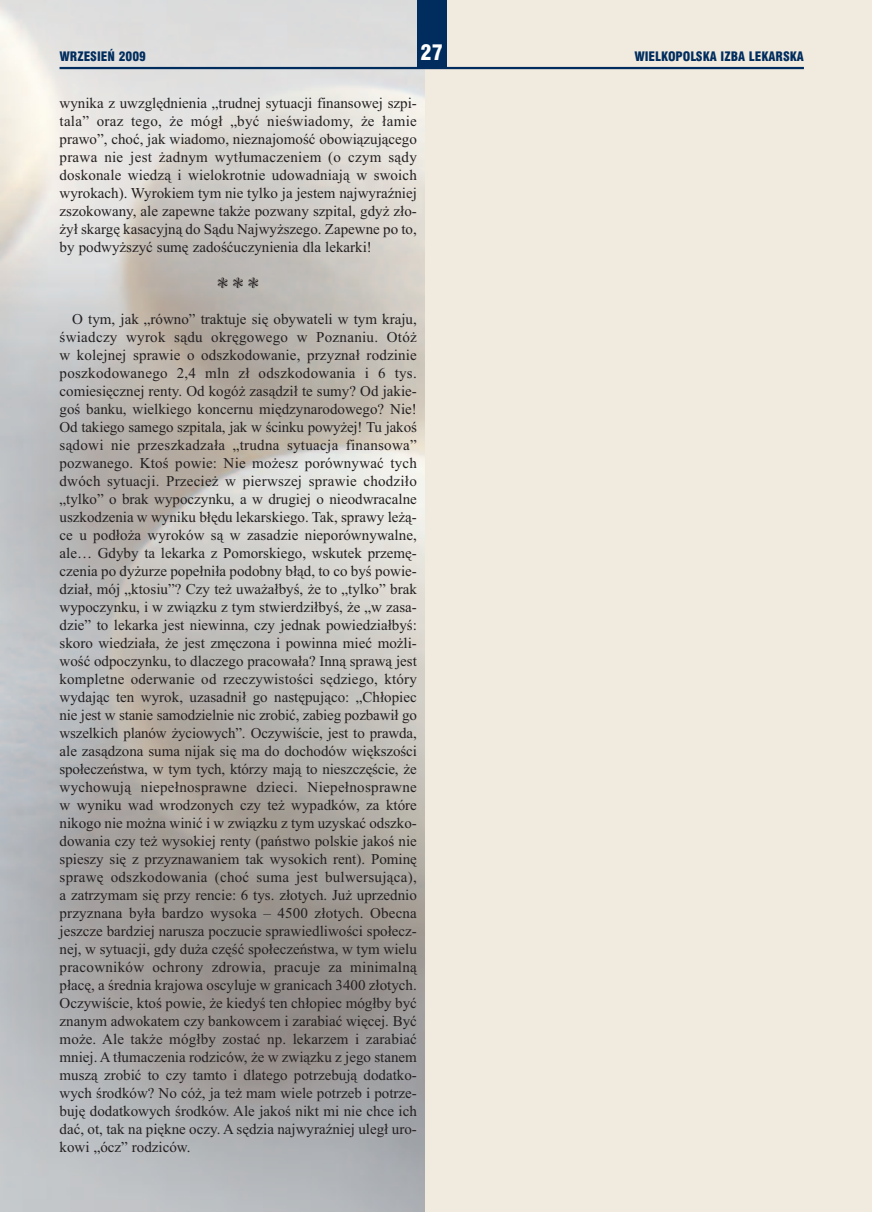
<style>
.page{position:relative;width:872px;height:1212px;background:#fff}
.page>*{position:absolute;margin:0;border:0;box-sizing:border-box;transform-origin:0 0}
.t1{font:21px "Swis 721 Blk Cn EU";color:#fff}
.t2{font:15px/18px "Times New Roman";color:#231f20;text-align:justify}
.t3{font:12.75px "Swis 721 Blk Cn EU";color:#002d5e}
</style>
<div class="page">
<div style="left:425px;top:0;width:447px;height:1212px;background:#f1eade"></div>
<hr style="left:60px;top:67px;width:744px;height:2px;background:#002d5e">
<div style="left:417px;top:0;width:29px;height:68px;background:#002d5e"></div>
<svg style="left:218px;top:277px;width:9px;height:11px"></svg>
<svg style="left:233px;top:277px;width:10px;height:11px"></svg>
<svg style="left:249px;top:277px;width:9px;height:11px"></svg>
<p class="t3" style="left:60px;top:48px;width:88px">WRZESIEŃ 2009</p>
<h1 class="t1" style="left:420px;top:40px;width:24px">27</h1>
<p class="t3" style="left:634px;top:48px;width:171px">WIELKOPOLSKA IZBA LEKARSKA</p>
<p class="t2" style="left:60px;top:94px;width:359px">wynika z uwzględnienia „trudnej sytuacji finansowej szpi&shy;tala” oraz tego, że mógł „być nieświadomy, że łamie prawo”, choć, jak wiadomo, nieznajomość obowiązującego prawa nie jest żadnym wytłumaczeniem (o czym sądy doskonale wiedzą i wielokrotnie udowadniają w swoich wyrokach). Wyrokiem tym nie tylko ja jestem najwyraźniej zszokowany, ale zapewne także pozwany szpital, gdyż zło&shy;żył skargę kasacyjną do Sądu Najwyższego. Zapewne po to, by podwyższyć sumę zadośćuczynienia dla lekarki!</p>
<p class="t2" style="left:60px;top:310px;width:359px;text-indent:13px">O tym, jak „równo” traktuje się obywateli w tym kraju, świadczy wyrok sądu okręgowego w Poznaniu. Otóż w kolejnej sprawie o odszkodowanie, przyznał rodzinie poszkodowanego 2,4 mln zł odszkodowania i 6 tys. comiesięcznej renty. Od kogóż zasądził te sumy? Od jakie&shy;goś banku, wielkiego koncernu międzynarodowego? Nie!<br>Od takiego samego szpitala, jak w ścinku powyżej! Tu jakoś sądowi nie przeszkadzała „trudna sytuacja finansowa” pozwanego. Ktoś powie: Nie możesz porównywać tych dwóch sytuacji. Przecież w pierwszej sprawie chodziło „tylko” o brak wypoczynku, a w drugiej o nieodwracalne uszkodzenia w wyniku błędu lekarskiego. Tak, sprawy leżą&shy;ce u podłoża wyroków są w zasadzie nieporównywalne, ale… Gdyby ta lekarka z Pomorskiego, wskutek przemę&shy;czenia po dyżurze popełniła podobny błąd, to co byś powie&shy;dział, mój „ktosiu”? Czy też uważałbyś, że to „tylko” brak wypoczynku, i w związku z tym stwierdziłbyś, że „w zasa&shy;dzie” to lekarka jest niewinna, czy jednak powiedziałbyś: skoro wiedziała, że jest zmęczona i powinna mieć możli&shy;wość odpoczynku, to dlaczego pracowała? Inną sprawą jest kompletne oderwanie od rzeczywistości sędziego, który wydając ten wyrok, uzasadnił go następująco: „Chłopiec nie jest w stanie samodzielnie nic zrobić, zabieg pozbawił go wszelkich planów życiowych”. Oczywiście, jest to prawda, ale zasądzona suma nijak się ma do dochodów większości społeczeństwa, w tym tych, którzy mają to nieszczęście, że wychowują niepełnosprawne dzieci. Niepełnosprawne w wyniku wad wrodzonych czy też wypadków, za które nikogo nie można winić i w związku z tym uzyskać odszko&shy;dowania czy też wysokiej renty (państwo polskie jakoś nie spieszy się z przyznawaniem tak wysokich rent). Pominę sprawę odszkodowania (choć suma jest bulwersująca), a zatrzymam się przy rencie: 6 tys. złotych. Już uprzednio przyznana była bardzo wysoka – 4500 złotych. Obecna jeszcze bardziej narusza poczucie sprawiedliwości społecz&shy;nej, w sytuacji, gdy duża część społeczeństwa, w tym wielu pracowników ochrony zdrowia, pracuje za minimalną płacę, a średnia krajowa oscyluje w granicach 3400 złotych.<br>Oczywiście, ktoś powie, że kiedyś ten chłopiec mógłby być znanym adwokatem czy bankowcem i zarabiać więcej. Być może. Ale także mógłby zostać np. lekarzem i zarabiać mniej. A tłumaczenia rodziców, że w związku z jego stanem muszą zrobić to czy tamto i dlatego potrzebują dodatko&shy;wych środków? No cóż, ja też mam wiele potrzeb i potrze&shy;buję dodatkowych środków. Ale jakoś nikt mi nie chce ich dać, ot, tak na piękne oczy. A sędzia najwyraźniej uległ uro&shy;kowi „ócz” rodziców.</p>
</div>
